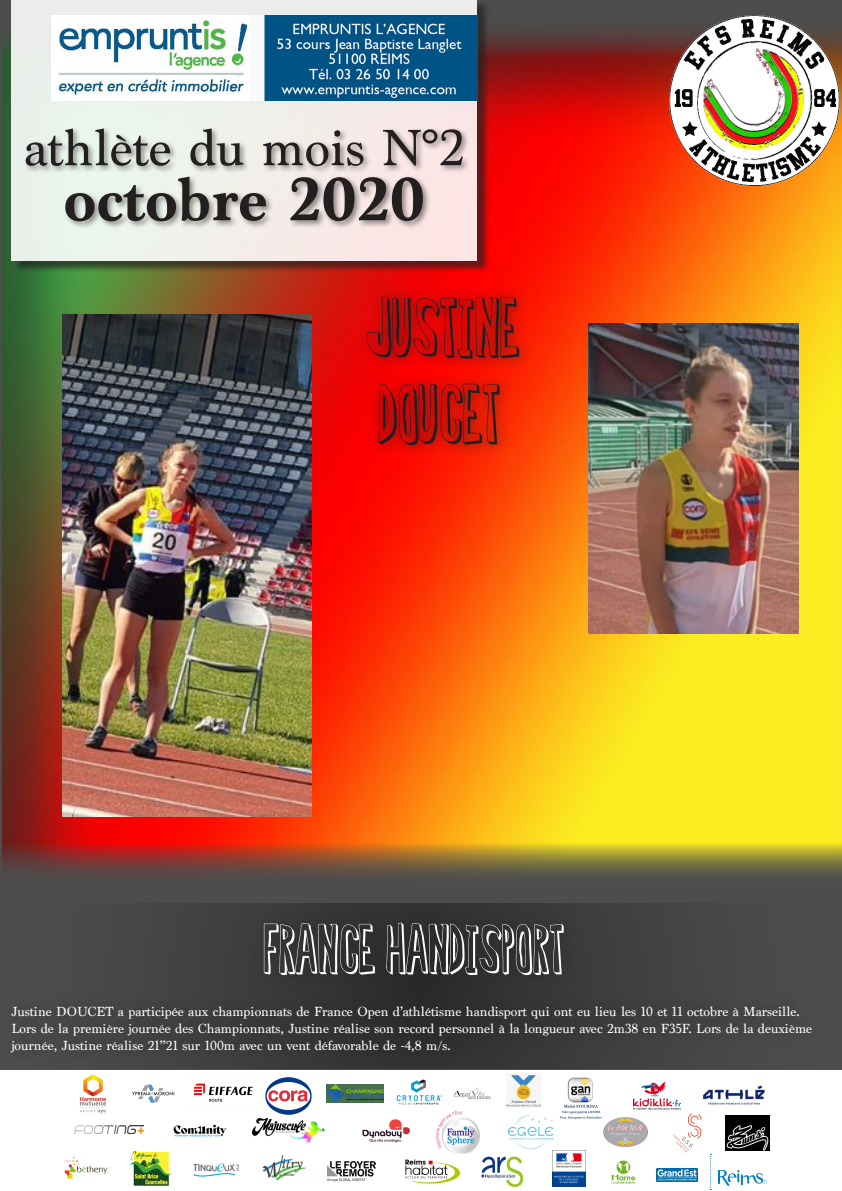
<style>
.page{position:relative;width:842px;height:1191px;background:#fff}
.page>*{position:absolute;margin:0;border:0;box-sizing:border-box;transform-origin:0 0}
.t1{font:72px "Regularfont Two";color:#231f20}
.t2{font:60px "Regularfont Two";color:#fff}
.t3{font:700 60px "Marion";color:#231f20}
.t4{font:50px "Marion";color:#231f20}
.t5{font:13px/17px "Marion";color:#fff}
</style>
<div class="page">
<div style="left:0;top:15px;width:842px;height:962px;background:#231f20;opacity:.6"></div>
<div style="left:0;top:903px;width:842px;height:166px;background:linear-gradient(to right,#3f403f,#3f403f)"></div>
<img style="left:327px;top:1161px;width:48px;height:20px">
<img style="left:611px;top:1160px;width:25px;height:24px">
<img style="left:656px;top:1168px;width:42px;height:13px">
<img style="left:718px;top:1170px;width:49px;height:15px">
<img style="left:702px;top:1085px;width:63px;height:20px">
<img style="left:75px;top:1125px;width:68px;height:8px">
<svg style="left:710px;top:1154px;width:1px;height:36px"></svg>
<img style="left:79px;top:1074px;width:28px;height:39px">
<img style="left:132px;top:1084px;width:43px;height:19px">
<img style="left:194px;top:1083px;width:59px;height:19px">
<img style="left:265px;top:1077px;width:47px;height:38px">
<img style="left:252px;top:1119px;width:73px;height:24px">
<img style="left:405px;top:1159px;width:56px;height:25px">
<img style="left:481px;top:1156px;width:42px;height:32px">
<img style="left:553px;top:1150px;width:32px;height:36px">
<img style="left:396px;top:1079px;width:47px;height:26px">
<img style="left:173px;top:1124px;width:54px;height:13px">
<img style="left:560px;top:1077px;width:42px;height:42px">
<img style="left:634px;top:1082px;width:46px;height:27px">
<img style="left:362px;top:1119px;width:48px;height:24px">
<img style="left:673px;top:1113px;width:29px;height:40px">
<img style="left:436px;top:1110px;width:43px;height:43px">
<img style="left:509px;top:1115px;width:43px;height:33px">
<img style="left:726px;top:1115px;width:43px;height:35px">
<img style="left:604px;top:1117px;width:43px;height:29px">
<img style="left:453px;top:1088px;width:38px;height:12px">
<img style="left:194px;top:1163px;width:45px;height:14px">
<img style="left:130px;top:1151px;width:42px;height:34px">
<img style="left:64px;top:1156px;width:44px;height:23px">
<img style="left:262px;top:1155px;width:43px;height:26px">
<img style="left:326px;top:1084px;width:57px;height:18px">
<img style="left:506px;top:1075px;width:35px;height:32px">
<div style="left:13px;top:1px;width:476px;height:272px;background:#231f20;opacity:.75"></div>
<div style="left:11px;top:0;width:466px;height:261px;background:linear-gradient(to right,#e8f4ec,#f9e7e6)"></div>
<img style="left:52px;top:16px;width:425px;height:85px">
<div style="left:23px;top:127px;width:448px;height:102px;background:#231f20;opacity:.5"></div>
<img style="left:670px;top:16px;width:170px;height:170px">
<div style="left:251px;top:910px;width:325px;height:77px;background:#313030"></div>
<div style="left:354px;top:284px;width:178px;height:173px;background:#231f20;opacity:.9"></div>
<img style="left:589px;top:323px;width:210px;height:311px">
<div style="left:0;top:994px;width:823px;height:69px;background:#231f20;opacity:.9"></div>
<img style="left:62px;top:315px;width:250px;height:501px">
<p class="t4" style="left:24px;top:121px;width:442px">athlète du mois N°2</p>
<p class="t3" style="left:64px;top:167px;width:363px">octobre 2020</p>
<p class="t1" style="left:366px;top:294px;width:155px">JUSTINE</p>
<p class="t1" style="left:379px;top:381px;width:122px">DOUCET</p>
<p class="t2" style="left:263px;top:921px;width:303px">FRANCE HANDISPORT</p>
<p class="t5" style="left:11px;top:1003px;width:802px">Justine DOUCET a participée aux championnats de France Open d’athlétisme handisport qui ont eu lieu les 10 et 11 octobre à Marseille.<br>Lors de la première journée des Championnats, Justine réalise son record personnel à la longueur avec 2m38 en F35F. Lors de la deuxième</p>
<p class="t5" style="left:11px;top:1037px;width:441px">journée, Justine réalise 21’’21 sur 100m avec un vent défavorable de -4,8 m/s.</p>
</div>
